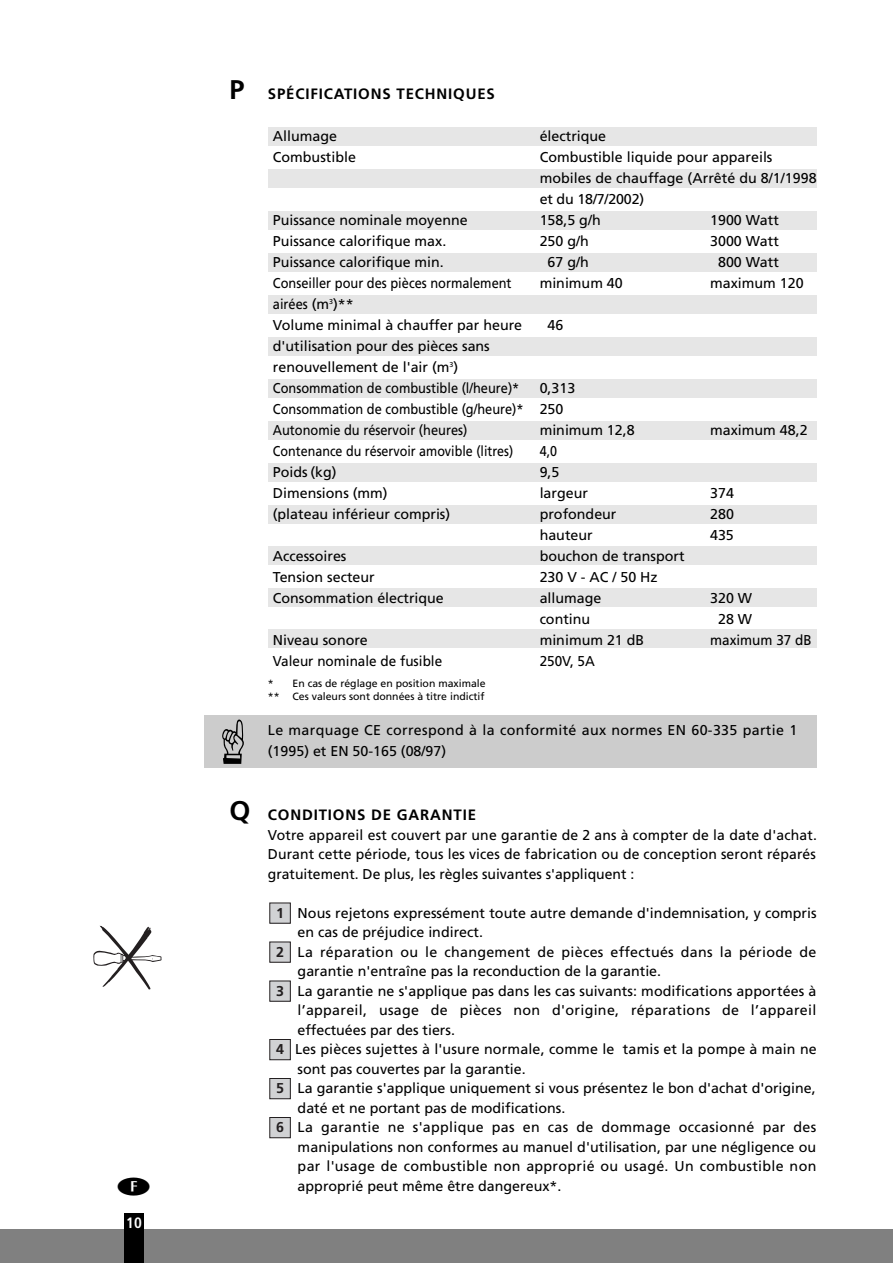
<style>
.page{position:relative;width:893px;height:1263px;background:#fff}
.page>*{position:absolute;margin:0;border:0;box-sizing:border-box;transform-origin:0 0}
.t1{font:700 15px "Frutiger";letter-spacing:.055em;color:#000}
.t2{font:700 condensed 15px "Frutiger";color:#fff}
.t3{font:14.25px/19.5px "Frutiger";color:#000}
.t4{font:14.25px/21px "Frutiger";letter-spacing:.02em;color:#000}
.t5{font:14.25px/21px "Frutiger";color:#000;scale:.9 1}
.t6{font:14.25px "Frutiger";color:#000;scale:.95 1}
.t7{font:14.25px "Frutiger";color:#000;scale:.88 1}
.t8{font:700 14.25px "Frutiger";color:#231f20}
.t9{font:10.5px/13.5px "Frutiger";color:#000}
.s1{font-size:27px}
</style>
<div class="page">
<div style="left:204px;top:715px;width:612px;height:53px;background:#ccc"></div>
<div style="left:268px;top:127px;width:548px;height:19px;background:#e6e6e6"></div>
<div style="left:268px;top:169px;width:548px;height:19px;background:#e6e6e6"></div>
<div style="left:268px;top:211px;width:548px;height:19px;background:#e6e6e6"></div>
<div style="left:268px;top:253px;width:548px;height:19px;background:#e6e6e6"></div>
<div style="left:268px;top:295px;width:548px;height:19px;background:#e6e6e6"></div>
<div style="left:268px;top:337px;width:548px;height:19px;background:#e6e6e6"></div>
<div style="left:268px;top:379px;width:548px;height:19px;background:#e6e6e6"></div>
<div style="left:268px;top:421px;width:548px;height:19px;background:#e6e6e6"></div>
<div style="left:268px;top:463px;width:548px;height:19px;background:#e6e6e6"></div>
<div style="left:268px;top:505px;width:548px;height:19px;background:#e6e6e6"></div>
<div style="left:268px;top:546px;width:548px;height:18px;background:#e6e6e6"></div>
<div style="left:268px;top:588px;width:548px;height:19px;background:#e6e6e6"></div>
<div style="left:268px;top:629px;width:548px;height:19px;background:#e6e6e6"></div>
<div style="left:270px;top:1117px;width:20px;height:21px;background:#d1d2d4"></div>
<div style="left:269px;top:1117px;width:22px;height:21px;border:1px solid #231f20"></div>
<div style="left:270px;top:1078px;width:20px;height:21px;background:#d1d2d4"></div>
<div style="left:269px;top:1078px;width:22px;height:21px;border:1px solid #231f20"></div>
<div style="left:270px;top:1039px;width:20px;height:21px;background:#d1d2d4"></div>
<div style="left:269px;top:1039px;width:22px;height:21px;border:1px solid #231f20"></div>
<div style="left:270px;top:981px;width:20px;height:20px;background:#d1d2d4"></div>
<div style="left:269px;top:981px;width:22px;height:20px;border:1px solid #231f20"></div>
<div style="left:270px;top:942px;width:20px;height:20px;background:#d1d2d4"></div>
<div style="left:269px;top:942px;width:22px;height:20px;border:1px solid #231f20"></div>
<div style="left:270px;top:903px;width:20px;height:20px;background:#d1d2d4"></div>
<div style="left:269px;top:903px;width:22px;height:20px;border:1px solid #231f20"></div>
<div style="left:0;top:1229px;width:893px;height:34px;background:#808080"></div>
<div style="left:124px;top:1213px;width:20px;height:50px;background:#000"></div>
<svg style="left:93px;top:925px;width:69px;height:65px"></svg>
<p class="t2" style="left:126px;top:1217px;width:17px">10</p>
<p class="t1" style="left:230px;top:87px;width:267px"><span class="s1">P</span> SPÉCIFICATIONS TECHNIQUES</p>
<p class="t3" style="left:273px;top:127px;width:66px">Allumage</p>
<p class="t3" style="left:540px;top:127px;width:68px">électrique</p>
<p class="t3" style="left:273px;top:148px;width:85px">Combustible</p>
<p class="t3" style="left:540px;top:147px;width:279px;line-height:21px">Combustible liquide pour appareils mobiles de chauffage (Arrêté du 8/1/1998 et du 18/7/2002)</p>
<p class="t3" style="left:273px;top:211px;width:196px">Puissance nominale moyenne</p>
<p class="t3" style="left:540px;top:211px;width:62px">158,5 g/h</p>
<p class="t3" style="left:710px;top:211px;width:70px">1900 Watt</p>
<p class="t3" style="left:273px;top:232px;width:175px">Puissance calorifique max.</p>
<p class="t3" style="left:540px;top:232px;width:51px">250 g/h</p>
<p class="t3" style="left:710px;top:232px;width:70px">3000 Watt</p>
<p class="t3" style="left:273px;top:253px;width:173px">Puissance calorifique min.</p>
<p class="t3" style="left:548px;top:253px;width:43px">67 g/h</p>
<p class="t3" style="left:718px;top:253px;width:62px">800 Watt</p>
<p class="t5" style="left:273px;top:273px;width:267px">Conseiller pour des pièces normalement</p>
<p class="t3" style="left:540px;top:274px;width:85px">minimum 40</p>
<p class="t3" style="left:710px;top:274px;width:95px">maximum 120</p>
<p class="t5" style="left:273px;top:294px;width:279px">airées (m<sup>3</sup>)**<br>Volume minimal à chauffer par heure</p>
<p class="t3" style="left:548px;top:316px;width:17px">46</p>
<p class="t3" style="left:273px;top:336px;width:248px;line-height:21px">d'utilisation pour des pièces sans renouvellement de l'air (m<sup>3</sup>)<br>Consommation de combustible (l/heure)*</p>
<p class="t3" style="left:273px;top:378px;width:304px;line-height:21px;text-indent:267px">0,313<br>Consommation de combustible (g/heure)* 250<br>Autonomie du réservoir (heures)</p>
<p class="t3" style="left:540px;top:421px;width:97px">minimum 12,8</p>
<p class="t3" style="left:710px;top:421px;width:99px">maximum 48,2</p>
<p class="t7" style="left:273px;top:445px;width:275px">Contenance du réservoir amovible (litres)</p>
<p class="t7" style="left:540px;top:445px;width:21px">4,0</p>
<p class="t3" style="left:273px;top:463px;width:65px">Poids (kg)</p>
<p class="t3" style="left:540px;top:463px;width:21px">9,5</p>
<p class="t3" style="left:273px;top:484px;width:116px">Dimensions (mm)</p>
<p class="t3" style="left:540px;top:484px;width:50px">largeur</p>
<p class="t3" style="left:710px;top:484px;width:25px">374</p>
<p class="t3" style="left:273px;top:505px;width:179px">(plateau inférieur compris)</p>
<p class="t3" style="left:540px;top:505px;width:78px">profondeur</p>
<p class="t3" style="left:710px;top:505px;width:25px">280</p>
<p class="t3" style="left:540px;top:526px;width:55px">hauteur</p>
<p class="t3" style="left:710px;top:526px;width:25px">435</p>
<p class="t3" style="left:273px;top:547px;width:75px">Accessoires</p>
<p class="t3" style="left:540px;top:547px;width:146px">bouchon de transport</p>
<p class="t3" style="left:273px;top:568px;width:103px">Tension secteur</p>
<p class="t3" style="left:540px;top:568px;width:120px">230 V - AC / 50 Hz</p>
<p class="t3" style="left:273px;top:589px;width:173px">Consommation électrique</p>
<p class="t3" style="left:540px;top:589px;width:63px">allumage</p>
<p class="t3" style="left:710px;top:589px;width:43px">320 W</p>
<p class="t3" style="left:540px;top:610px;width:52px">continu</p>
<p class="t3" style="left:718px;top:610px;width:36px">28 W</p>
<p class="t3" style="left:273px;top:631px;width:97px">Niveau sonore</p>
<p class="t3" style="left:540px;top:631px;width:106px">minimum 21 dB</p>
<p class="t6" style="left:710px;top:634px;width:108px">maximum 37 dB</p>
<p class="t6" style="left:273px;top:655px;width:180px">Valeur nominale de fusible</p>
<p class="t6" style="left:540px;top:655px;width:60px">250V, 5A</p>
<p class="t9" style="left:268px;top:677px;width:219px">* En cas de réglage en position maximale ** Ces valeurs sont données à titre indictif</p>
<p class="t4" style="left:268px;top:720px;width:531px">Le marquage CE correspond à la conformité aux normes EN 60-335 partie 1 (1995) et EN 50-165 (08/97)</p>
<p class="t1" style="left:230px;top:809px;width:248px"><span class="s1">Q</span> CONDITIONS DE GARANTIE</p>
<p class="t3" style="left:268px;top:826px;width:550px;text-align:justify">Votre appareil est couvert par une garantie de 2 ans à compter de la date d'achat.<br>Durant cette période, tous les vices de fabrication ou de conception seront réparés gratuitement. De plus, les règles suivantes s'appliquent :</p>
<p class="t3" style="left:295px;top:904px;width:523px">Nous rejetons expressément toute autre demande d'indemnisation, y compris en cas de préjudice indirect.<br>La réparation ou le changement de pièces effectués dans la période de garantie n'entraîne pas la reconduction de la garantie.<br>La garantie ne s'applique pas dans les cas suivants: modifications apportées à l’appareil, usage de pièces non d'origine, réparations de l’appareil effectuées par des tiers.<br>Les pièces sujettes à l'usure normale, comme le tamis et la pompe à main ne sont pas couvertes par la garantie.<br>La garantie s'applique uniquement si vous présentez le bon d'achat d'origine, daté et ne portant pas de modifications.<br>La garantie ne s'applique pas en cas de dommage occasionné par des manipulations non conformes au manuel d'utilisation, par une négligence ou par l'usage de combustible non approprié ou usagé. Un combustible non approprié peut même être dangereux*.</p>
<p class="t8" style="left:276px;top:907px;width:9px">1</p>
<p class="t8" style="left:276px;top:946px;width:9px">2</p>
<p class="t8" style="left:276px;top:985px;width:9px">3</p>
<p class="t8" style="left:276px;top:1043px;width:9px">4</p>
<p class="t8" style="left:276px;top:1082px;width:9px">5</p>
<p class="t8" style="left:276px;top:1121px;width:9px">6</p>
</div>
